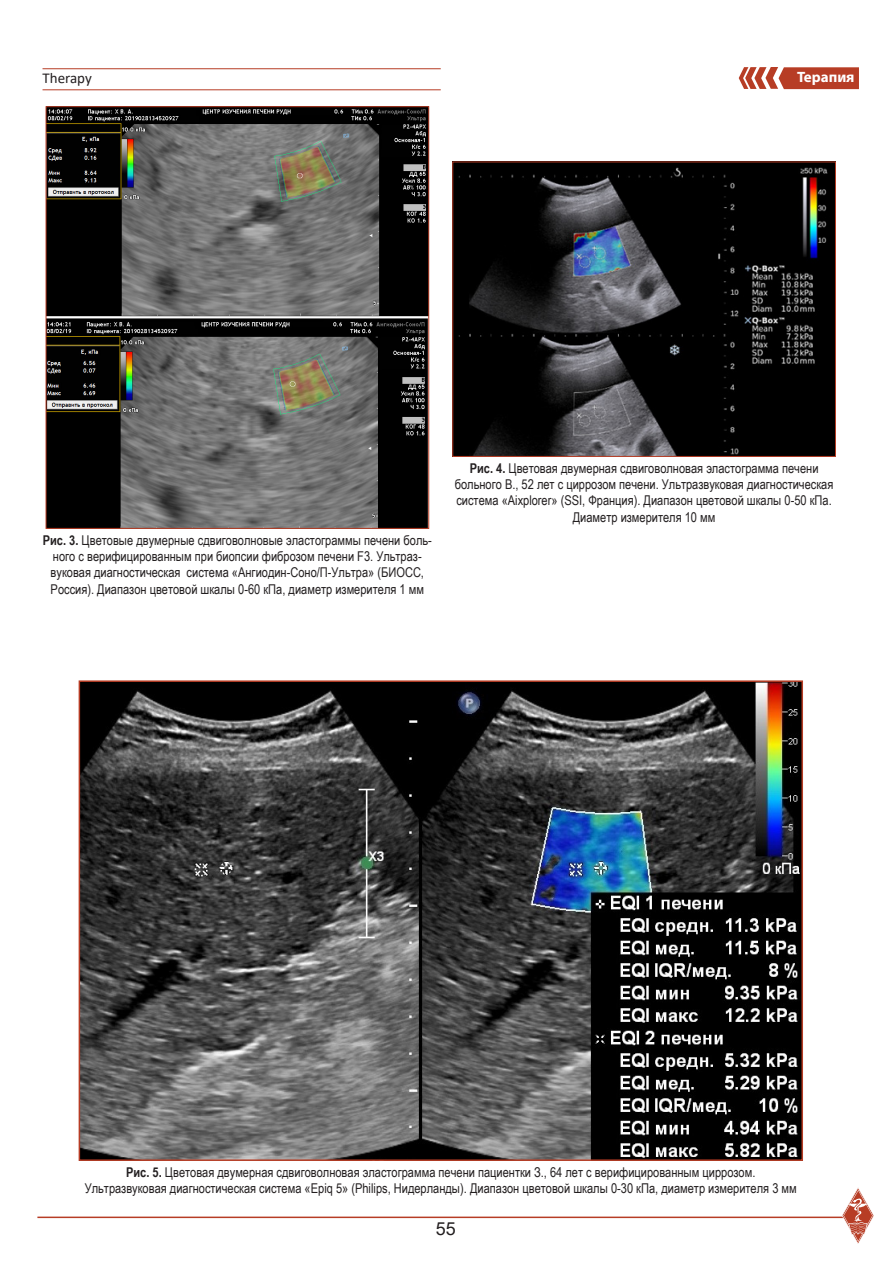
<style>
.page{position:relative;width:893px;height:1263px;background:#fff}
.page>*{position:absolute;margin:0;border:0;box-sizing:border-box;transform-origin:0 0}
.t1{font:18px "Arial";color:#231f20}
.t2{font:15px "Calibri";color:#231f20}
.t3{font:700 15px "Myriad Pro";color:#fff}
.t4{font:13.5px/16.2px "Arial Narrow";color:#231f20;text-align:center}
.s1{font-weight:700}
</style>
<div class="page">
<svg style="left:739px;top:67px;width:120px;height:22px;background:#c25b47"></svg>
<hr style="left:43px;top:89px;width:398px;height:1px;background:#b73d25">
<hr style="left:43px;top:68px;width:398px;height:1px;background:#b73d25">
<hr style="left:37px;top:1216px;width:810px;height:2px;background:#b73d25">
<svg style="left:842px;top:1187px;width:32px;height:57px"></svg>
<img style="left:48px;top:108px;width:379px;height:419px">
<img style="left:454px;top:164px;width:380px;height:291px">
<div style="left:452px;top:162px;width:384px;height:295px;border:1px solid #b73d25"></div>
<img style="left:82px;top:683px;width:718px;height:475px">
<div style="left:79px;top:680px;width:724px;height:481px;border:2px solid #b73d25"></div>
<p class="t2" style="left:43px;top:68px;width:51px">Therapy</p>
<p class="t3" style="left:797px;top:67px;width:59px">Терапия</p>
<p class="t4" style="left:43px;top:532px;width:391px"><span class="s1">Рис. 3.</span> Цветовые двумерные сдвиговолновые эластограммы печени боль&shy;ного с верифицированным при биопсии фиброзом печени F3. Ультраз&shy;вуковая диагностическая система «Ангиодин-Соно/П-Ультра» (БИОСС, Россия). Диапазон цветовой шкалы 0-60 кПа, диаметр измерителя 1 мм</p>
<p class="t4" style="left:455px;top:460px;width:380px"><span class="s1">Рис. 4.</span> Цветовая двумерная сдвиговолновая эластограмма печени больного В., 52 лет с циррозом печени. Ультразвуковая диагностическая система «Aixplorer» (SSI, Франция). Диапазон цветовой шкалы 0-50 кПа.<br>Диаметр измерителя 10 мм</p>
<p class="t4" style="left:85px;top:1164px;width:714px"><span class="s1">Рис. 5.</span> Цветовая двумерная сдвиговолновая эластограмма печени пациентки З., 64 лет с верифицированным циррозом.<br>Ультразвуковая диагностическая система «Epiq 5» (Philips, Нидерланды). Диапазон цветовой шкалы 0-30 кПа, диаметр измерителя 3 мм</p>
<h1 class="t1" style="left:436px;top:1216px;width:22px">55</h1>
</div>
